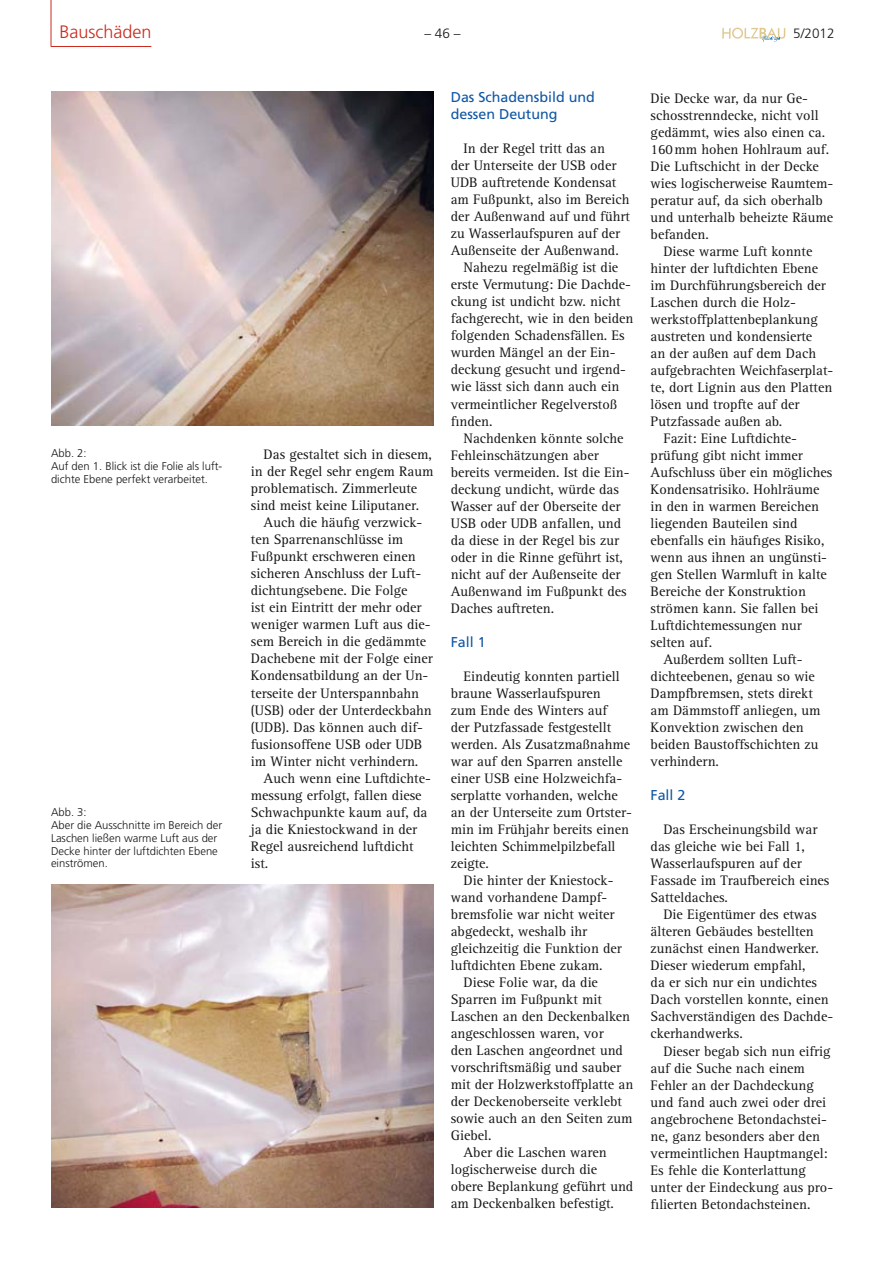
<style>
.page{position:relative;width:893px;height:1263px;background:#fff}
.page>*{position:absolute;margin:0;border:0;box-sizing:border-box;transform-origin:0 0}
.t1{font:300 18px "Frutiger";color:#cb2a1e}
.t2{font:14.25px/17px "Rotis Serif";color:#151616}
.t3{font:14.25px/17px "Frutiger";color:#0f57a6}
.t4{font:300 13.5px "Frutiger";color:#151616}
.t5{font:300 11.25px/12.8px "Frutiger";color:#151616}
</style>
<div class="page">
<hr style="left:51px;top:0;width:1px;height:47px;background:#cb2a1e">
<hr style="left:51px;top:46px;width:100px;height:1px;background:#cb2a1e">
<svg style="left:722px;top:28px;width:63px;height:14px"></svg>
<img style="left:51px;top:91px;width:383px;height:334px">
<img style="left:51px;top:884px;width:383px;height:324px">
<p class="t1" style="left:60px;top:25px;width:94px">Bauschäden</p>
<p class="t4" style="left:424px;top:28px;width:38px">– 46 –</p>
<p class="t4" style="left:793px;top:28px;width:43px">5/2012</p>
<p class="t5" style="left:51px;top:448px;width:173px">Abb. 2:<br>Auf den 1. Blick ist die Folie als luft&shy;dichte Ebene perfekt verarbeitet.</p>
<p class="t5" style="left:51px;top:807px;width:173px">Abb. 3:<br>Aber die Ausschnitte im Bereich der<br>Laschen ließen warme Luft aus der<br>Decke hinter der luftdichten Ebene einströmen.</p>
<p class="t2" style="left:251px;top:447px;width:184px;text-indent:13px">Das gestaltet sich in diesem, in der Regel sehr engem Raum problematisch. Zimmerleute sind meist keine Liliputaner.</p>
<p class="t2" style="left:251px;top:515px;width:184px;text-indent:13px">Auch die häufig verzwick&shy;ten Sparrenanschlüsse im<br>Fußpunkt erschweren einen sicheren Anschluss der Luft&shy;dichtungsebene. Die Folge<br>ist ein Eintritt der mehr oder weniger warmen Luft aus die&shy;sem Bereich in die gedämmte<br>Dachebene mit der Folge einer<br>Kondensatbildung an der Un&shy;terseite der Unterspannbahn (USB) oder der Unterdeckbahn (UDB). Das können auch dif&shy;fusionsoffene USB oder UDB im Winter nicht verhindern.</p>
<p class="t2" style="left:251px;top:771px;width:182px;text-indent:13px">Auch wenn eine Luftdichte&shy;messung erfolgt, fallen diese<br>Schwachpunkte kaum auf, da ja die Kniestockwand in der<br>Regel ausreichend luftdicht ist.</p>
<p class="t3" style="left:451px;top:90px;width:146px">Das Schadensbild und dessen Deutung</p>
<p class="t2" style="left:463px;top:141px;width:143px">In der Regel tritt das an</p>
<p class="t2" style="left:451px;top:158px;width:167px">der Unterseite der USB oder</p>
<p class="t2" style="left:451px;top:175px;width:167px">UDB auftretende Kondensat</p>
<p class="t2" style="left:451px;top:192px;width:180px">am Fußpunkt, also im Bereich</p>
<p class="t2" style="left:451px;top:209px;width:181px">der Außenwand auf und führt</p>
<p class="t2" style="left:451px;top:226px;width:171px">zu Wasserlaufspuren auf der</p>
<p class="t2" style="left:451px;top:243px;width:170px">Außenseite der Außenwand.</p>
<p class="t2" style="left:463px;top:260px;width:156px">Nahezu regelmäßig ist die</p>
<p class="t2" style="left:451px;top:277px;width:182px">erste Vermutung: Die Dachde-</p>
<p class="t2" style="left:451px;top:294px;width:171px">ckung ist undicht bzw. nicht</p>
<p class="t2" style="left:451px;top:311px;width:184px">fachgerecht, wie in den beiden</p>
<p class="t2" style="left:451px;top:328px;width:176px">folgenden Schadensfällen. Es</p>
<p class="t2" style="left:451px;top:345px;width:166px">wurden Mängel an der Ein-</p>
<p class="t2" style="left:451px;top:363px;width:177px">deckung gesucht und irgend-</p>
<p class="t2" style="left:451px;top:380px;width:170px">wie lässt sich dann auch ein</p>
<p class="t2" style="left:451px;top:397px;width:168px">vermeintlicher Regelverstoß</p>
<p class="t2" style="left:451px;top:414px;width:43px">finden.</p>
<p class="t2" style="left:463px;top:431px;width:162px">Nachdenken könnte solche</p>
<p class="t2" style="left:451px;top:448px;width:149px">Fehleinschätzungen aber</p>
<p class="t2" style="left:451px;top:465px;width:180px">bereits vermeiden. Ist die Ein-</p>
<p class="t2" style="left:451px;top:482px;width:170px">deckung undicht, würde das</p>
<p class="t2" style="left:451px;top:499px;width:171px">Wasser auf der Oberseite der</p>
<p class="t2" style="left:451px;top:516px;width:172px">USB oder UDB anfallen, und</p>
<p class="t2" style="left:451px;top:533px;width:170px">da diese in der Regel bis zur</p>
<p class="t2" style="left:451px;top:550px;width:174px">oder in die Rinne geführt ist,</p>
<p class="t2" style="left:451px;top:567px;width:171px">nicht auf der Außenseite der</p>
<p class="t2" style="left:451px;top:584px;width:177px">Außenwand im Fußpunkt des</p>
<p class="t2" style="left:451px;top:601px;width:105px">Daches auftreten.</p>
<p class="t3" style="left:451px;top:634px;width:36px">Fall 1</p>
<p class="t2" style="left:451px;top:669px;width:183px;text-indent:13px">Eindeutig konnten partiell braune Wasserlaufspuren<br>zum Ende des Winters auf<br>der Putzfassade festgestellt werden. Als Zusatzmaßnahme war auf den Sparren anstelle einer USB eine Holzweichfa&shy;serplatte vorhanden, welche an der Unterseite zum Ortster&shy;min im Frühjahr bereits einen leichten Schimmelpilzbefall zeigte.</p>
<p class="t2" style="left:463px;top:873px;width:152px">Die hinter der Kniestock-</p>
<p class="t2" style="left:451px;top:890px;width:158px">wand vorhandene Dampf-</p>
<p class="t2" style="left:451px;top:907px;width:165px">bremsfolie war nicht weiter</p>
<p class="t2" style="left:451px;top:924px;width:138px">abgedeckt, weshalb ihr</p>
<p class="t2" style="left:451px;top:941px;width:173px">gleichzeitig die Funktion der</p>
<p class="t2" style="left:451px;top:958px;width:153px">luftdichten Ebene zukam.</p>
<p class="t2" style="left:463px;top:975px;width:136px">Diese Folie war, da die</p>
<p class="t2" style="left:451px;top:992px;width:153px">Sparren im Fußpunkt mit</p>
<p class="t2" style="left:451px;top:1009px;width:181px">Laschen an den Deckenbalken</p>
<p class="t2" style="left:451px;top:1026px;width:154px">angeschlossen waren, vor</p>
<p class="t2" style="left:451px;top:1043px;width:174px">den Laschen angeordnet und</p>
<p class="t2" style="left:451px;top:1060px;width:172px">vorschriftsmäßig und sauber</p>
<p class="t2" style="left:451px;top:1077px;width:184px">mit der Holzwerkstoffplatte an</p>
<p class="t2" style="left:451px;top:1094px;width:173px">der Deckenoberseite verklebt</p>
<p class="t2" style="left:451px;top:1111px;width:183px">sowie auch an den Seiten zum</p>
<p class="t2" style="left:451px;top:1128px;width:42px">Giebel.</p>
<p class="t2" style="left:463px;top:1145px;width:145px">Aber die Laschen waren</p>
<p class="t2" style="left:451px;top:1162px;width:148px">logischerweise durch die</p>
<p class="t2" style="left:451px;top:1179px;width:184px">obere Beplankung geführt und</p>
<p class="t2" style="left:451px;top:1196px;width:165px">am Deckenbalken befestigt.</p>
<p class="t2" style="left:651px;top:91px;width:184px">Die Decke war, da nur Ge&shy;schosstrenndecke, nicht voll gedämmt, wies also einen ca.<br>160 mm hohen Hohlraum auf.<br>Die Luftschicht in der Decke wies logischerweise Raumtem&shy;peratur auf, da sich oberhalb und unterhalb beheizte Räume befanden.</p>
<p class="t2" style="left:663px;top:244px;width:151px">Diese warme Luft konnte</p>
<p class="t2" style="left:651px;top:261px;width:169px">hinter der luftdichten Ebene</p>
<p class="t2" style="left:651px;top:278px;width:177px">im Durchführungsbereich der</p>
<p class="t2" style="left:651px;top:295px;width:147px">Laschen durch die Holz-</p>
<p class="t2" style="left:651px;top:312px;width:169px">werkstoffplattenbeplankung</p>
<p class="t2" style="left:651px;top:329px;width:163px">austreten und kondensierte</p>
<p class="t2" style="left:651px;top:346px;width:167px">an der außen auf dem Dach</p>
<p class="t2" style="left:651px;top:363px;width:184px">aufgebrachten Weichfaserplat-</p>
<p class="t2" style="left:651px;top:380px;width:183px">te, dort Lignin aus den Platten</p>
<p class="t2" style="left:651px;top:397px;width:151px">lösen und tropfte auf der</p>
<p class="t2" style="left:651px;top:414px;width:133px">Putzfassade außen ab.</p>
<p class="t2" style="left:663px;top:431px;width:135px">Fazit: Eine Luftdichte-</p>
<p class="t2" style="left:651px;top:448px;width:154px">prüfung gibt nicht immer</p>
<p class="t2" style="left:651px;top:465px;width:183px">Aufschluss über ein mögliches</p>
<p class="t2" style="left:651px;top:482px;width:170px">Kondensatrisiko. Hohlräume</p>
<p class="t2" style="left:651px;top:499px;width:170px">in den in warmen Bereichen</p>
<p class="t2" style="left:651px;top:516px;width:148px">liegenden Bauteilen sind</p>
<p class="t2" style="left:651px;top:533px;width:175px">ebenfalls ein häufiges Risiko,</p>
<p class="t2" style="left:651px;top:550px;width:178px">wenn aus ihnen an ungünsti-</p>
<p class="t2" style="left:651px;top:567px;width:178px">gen Stellen Warmluft in kalte</p>
<p class="t2" style="left:651px;top:584px;width:157px">Bereiche der Konstruktion</p>
<p class="t2" style="left:651px;top:601px;width:169px">strömen kann. Sie fallen bei</p>
<p class="t2" style="left:651px;top:618px;width:153px">Luftdichtemessungen nur</p>
<p class="t2" style="left:651px;top:635px;width:63px">selten auf.</p>
<p class="t2" style="left:663px;top:652px;width:141px">Außerdem sollten Luft-</p>
<p class="t2" style="left:651px;top:669px;width:166px">dichteebenen, genau so wie</p>
<p class="t2" style="left:651px;top:686px;width:164px">Dampfbremsen, stets direkt</p>
<p class="t2" style="left:651px;top:703px;width:171px">am Dämmstoff anliegen, um</p>
<p class="t2" style="left:651px;top:720px;width:155px">Konvektion zwischen den</p>
<p class="t2" style="left:651px;top:737px;width:170px">beiden Baustoffschichten zu</p>
<p class="t2" style="left:651px;top:754px;width:70px">verhindern.</p>
<p class="t3" style="left:651px;top:788px;width:36px">Fall 2</p>
<p class="t2" style="left:651px;top:822px;width:180px;text-indent:13px">Das Erscheinungsbild war das gleiche wie bei Fall 1,<br>Wasserlaufspuren auf der<br>Fassade im Traufbereich eines<br>Satteldaches.</p>
<p class="t2" style="left:651px;top:907px;width:184px;text-indent:13px">Die Eigentümer des etwas älteren Gebäudes bestellten zunächst einen Handwerker.<br>Dieser wiederum empfahl,<br>da er sich nur ein undichtes<br>Dach vorstellen konnte, einen<br>Sachverständigen des Dachde&shy;ckerhandwerks.</p>
<p class="t2" style="left:651px;top:1043px;width:184px;text-indent:13px">Dieser begab sich nun eifrig auf die Suche nach einem<br>Fehler an der Dachdeckung und fand auch zwei oder drei angebrochene Betondachstei&shy;ne, ganz besonders aber den vermeintlichen Hauptmangel:<br>Es fehle die Konterlattung unter der Eindeckung aus pro&shy;filierten Betondachsteinen.</p>
</div>
